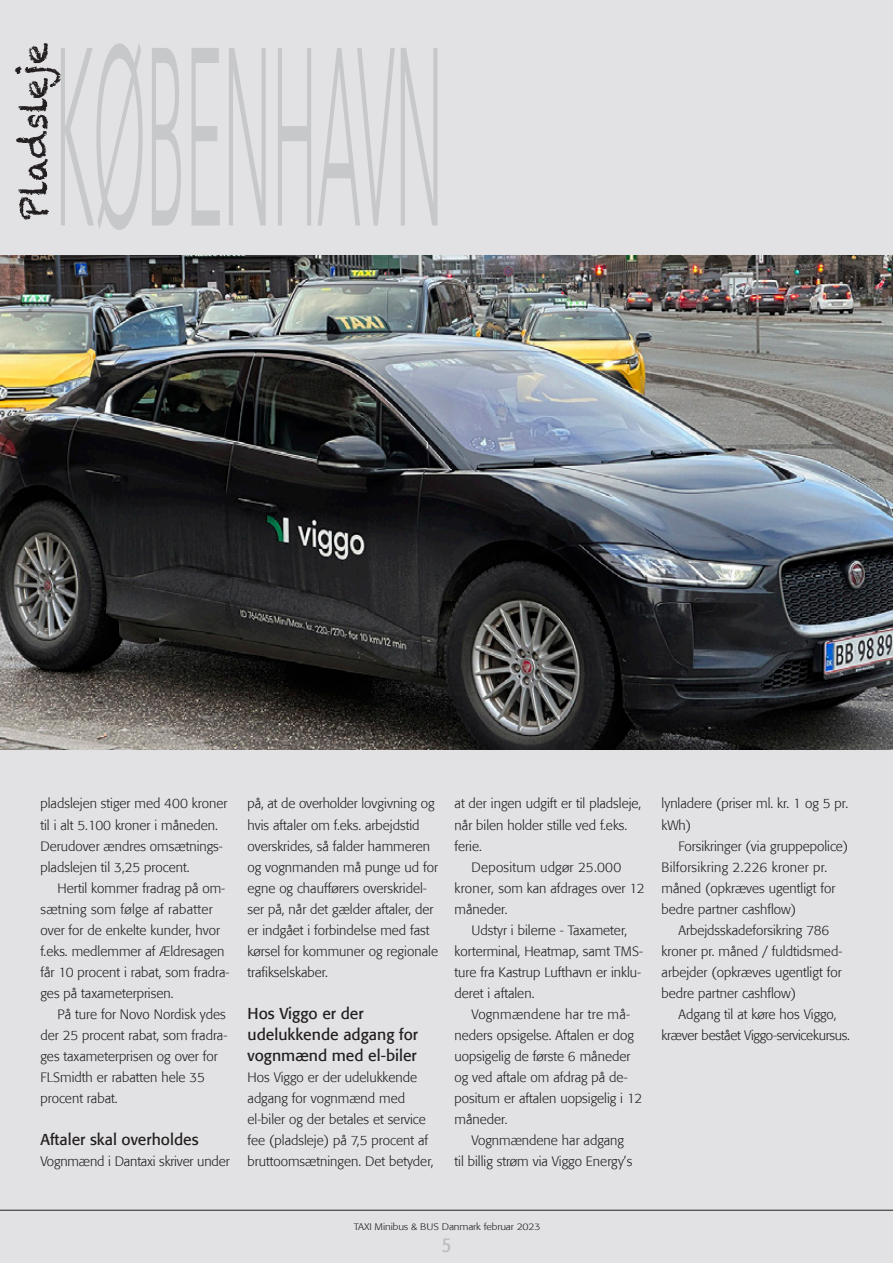
<style>
.page{position:relative;width:893px;height:1263px;background:#e2e2e4}
.page>*{position:absolute;margin:0;border:0;box-sizing:border-box;transform-origin:0 0}
.t1{font:condensed 21px "Formata";color:#bcbdc0}
.Rubrik{font:15.75px/21px "Formata";color:#231f20}
.Brød{font:300 13.5px/21px "Formata";color:#231f20}
.Brød_med_indryk{font:300 13.5px/21px "Formata";color:#231f20}
.Brød_med_indryk-2{font:300 13.5px/21px "Formata";letter-spacing:-.02em;color:#231f20;text-align:center}
.t2{font:300 9.45px "Formata";letter-spacing:-.01em;color:#231f20;scale:1.11 1}
</style>
<div class="page">
<img style="left:0;top:255px;width:893px;height:494px">
<svg style="left:15px;top:43px;width:46px;height:177px"></svg>
<svg style="left:61px;top:43px;width:376px;height:187px"></svg>
<hr style="left:0;top:1210px;width:893px;height:1px;background:#231f20">
<p class="Brød" style="left:40px;top:793px;width:188px">pladslejen stiger med 400 kroner til i alt 5.100 kroner i måneden.<br>Derudover ændres omsætnings&shy;pladslejen til 3,25 procent.</p>
<p class="Brød_med_indryk" style="left:58px;top:877px;width:169px">Hertil kommer fradrag på om-</p>
<p class="Brød" style="left:40px;top:898px;width:191px">sætning som følge af rabatter over for de enkelte kunder, hvor f.eks. medlemmer af Ældresagen får 10 procent i rabat, som fradra&shy;ges på taxameterprisen.</p>
<p class="Brød_med_indryk" style="left:58px;top:1003px;width:170px">På ture for Novo Nordisk ydes</p>
<p class="Brød" style="left:40px;top:1024px;width:188px">der 25 procent rabat, som fradra&shy;ges taxameterprisen og over for<br>FLSmidth er rabatten hele 35 procent rabat.</p>
<p class="Rubrik" style="left:40px;top:1128px;width:160px">Aftaler skal overholdes</p>
<p class="Brød" style="left:40px;top:1150px;width:191px">Vognmænd i Dantaxi skriver under</p>
<p class="Brød" style="left:248px;top:793px;width:192px">på, at de overholder lovgivning og hvis aftaler om f.eks. arbejdstid overskrides, så falder hammeren og vognmanden må punge ud for egne og chaufførers overskridel&shy;ser på, når det gælder aftaler, der er indgået i forbindelse med fast kørsel for kommuner og regionale trafikselskaber.</p>
<p class="Rubrik" style="left:248px;top:1002px;width:172px">Hos Viggo er der udelukkende adgang for vognmænd med el-biler</p>
<p class="Brød" style="left:248px;top:1066px;width:187px">Hos Viggo er der udelukkende adgang for vognmænd med el-biler og der betales et service fee (pladsleje) på 7,5 procent af bruttoomsætningen. Det betyder,</p>
<p class="Brød" style="left:455px;top:793px;width:188px">at der ingen udgift er til pladsleje, når bilen holder stille ved f.eks. ferie.</p>
<p class="Brød_med_indryk" style="left:455px;top:856px;width:192px;text-indent:17px">Depositum udgør 25.000 kroner, som kan afdrages over 12 måneder.</p>
<p class="Brød_med_indryk" style="left:455px;top:919px;width:190px;text-align:center">Udstyr i bilerne - Taxameter, korterminal, Heatmap, samt TMS-</p>
<p class="Brød" style="left:455px;top:961px;width:188px">ture fra Kastrup Lufthavn er inklu&shy;deret i aftalen.</p>
<p class="Brød_med_indryk" style="left:455px;top:1003px;width:189px;text-indent:17px">Vognmændene har tre må&shy;neders opsigelse. Aftalen er dog uopsigelig de første 6 måneder og ved aftale om afdrag på de&shy;positum er aftalen uopsigelig i 12 måneder.</p>
<p class="Brød_med_indryk" style="left:455px;top:1129px;width:179px;text-indent:17px">Vognmændene har adgang til billig strøm via Viggo Energy’s</p>
<p class="Brød_med_indryk" style="left:662px;top:793px;width:188px">lynladere (priser ml. kr. 1 og 5 pr. kWh)</p>
<p class="Brød_med_indryk" style="left:662px;top:835px;width:188px;text-indent:17px">Forsikringer (via gruppepolice)<br>Bilforsikring 2.226 kroner pr. måned (opkræves ugentligt for bedre partner cashflow)</p>
<p class="Brød_med_indryk" style="left:662px;top:919px;width:182px;text-indent:17px">Arbejdsskadeforsikring 786 kroner pr. måned / fuldtidsmed&shy;arbejder (opkræves ugentligt for bedre partner cashflow)</p>
<p class="Brød_med_indryk-2" style="left:662px;top:1003px;width:190px">Adgang til at køre hos Viggo, kræver bestået Viggo-servicekursus.</p>
<p class="t2" style="left:354px;top:1221px;width:170px">TAXI Minibus &amp; BUS Danmark februar 2023</p>
<p class="t1" style="left:442px;top:1233px;width:11px">5</p>
</div>
